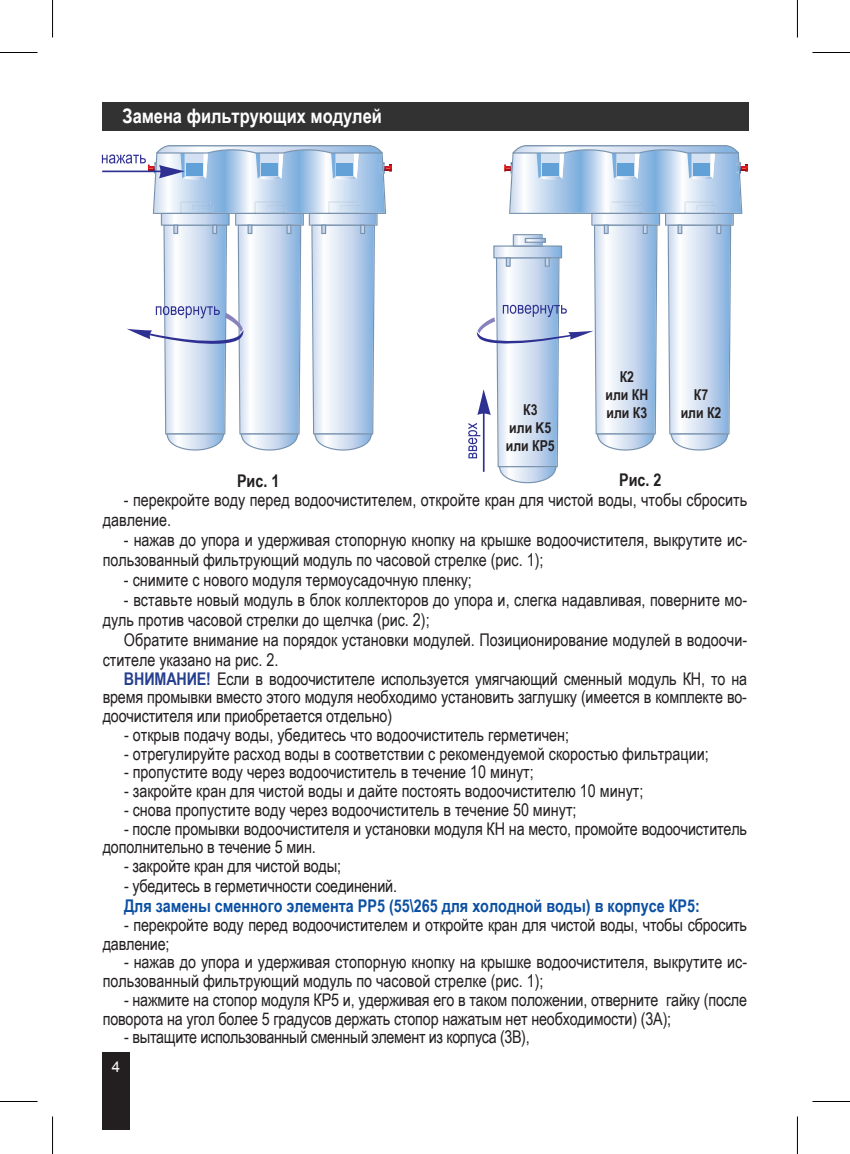
<style>
.page{position:relative;width:850px;height:1154px;background:#fff}
.page>*{position:absolute;margin:0;border:0;box-sizing:border-box;transform-origin:0 0}
.t1{font:700 20px "Arial Narrow";color:#fff}
.t2{font:17.5px/18.8px "Arial Narrow";color:#231f20}
.t3{font:700 17.5px "Arial Narrow";color:#0a4fa2}
.t4{font:17.5px "Arial Narrow";letter-spacing:-.02em;color:#231f20}
.t5{font:700 17.5px "Arial Narrow";color:#231f20}
.t6{font:700 15px/18px "Arial Narrow";color:#231f20;text-align:center}
.t7{font:15px "Arial";color:#fff}
.s1{font-weight:700;color:#253f8e}
</style>
<div class="page">
<div style="left:102px;top:102px;width:646px;height:28px;background:#333233"></div>
<div style="left:102px;top:1052px;width:27px;height:78px;background:#231f20"></div>
<svg style="left:468px;top:145px;width:278px;height:338px"></svg>
<svg style="left:102px;top:145px;width:289px;height:306px"></svg>
<hr style="left:0;top:52px;width:38px;height:1px;background:#000">
<hr style="left:812px;top:52px;width:37px;height:1px;background:#000">
<hr style="left:0;top:1101px;width:38px;height:1px;background:#000">
<hr style="left:812px;top:1101px;width:37px;height:1px;background:#000">
<hr style="left:52px;top:0;width:1px;height:38px;background:#000">
<hr style="left:52px;top:1116px;width:1px;height:38px;background:#000">
<hr style="left:796px;top:0;width:1px;height:38px;background:#000">
<hr style="left:796px;top:1116px;width:1px;height:38px;background:#000">
<p class="t1" style="left:122px;top:100px;width:261px">Замена фильтрующих модулей</p>
<p class="t6" style="left:505px;top:399px;width:50px">К3<br>или K5 или КP5</p>
<p class="t6" style="left:605px;top:367px;width:44px">К2<br>или КH или К3</p>
<p class="t5" style="left:237px;top:467px;width:44px">Рис. 1</p>
<p class="t5" style="left:618px;top:467px;width:44px">Рис. 2</p>
<p class="t6" style="left:680px;top:385px;width:42px">К7 или К2</p>
<p class="t2" style="left:103px;top:489px;width:645px;line-height:20px;text-indent:21px">- перекройте воду перед водоочистителем, откройте кран для чистой воды, чтобы сбросить давление.</p>
<p class="t2" style="left:103px;top:529px;width:645px;line-height:20px;text-indent:21px">- нажав до упора и удерживая стопорную кнопку на крышке водоочистителя, выкрутите ис&shy;пользованный фильтрующий модуль по часовой стрелке (рис. 1);</p>
<p class="t2" style="left:124px;top:570px;width:349px">- снимите с нового модуля термоусадочную пленку;</p>
<p class="t2" style="left:103px;top:589px;width:645px;line-height:20px;text-indent:21px">- вставьте новый модуль в блок коллекторов до упора и, слегка надавливая, поверните мо&shy;дуль против часовой стрелки до щелчка (рис. 2);</p>
<p class="t2" style="left:103px;top:629px;width:645px;line-height:20px;text-indent:21px">Обратите внимание на порядок установки модулей. Позиционирование модулей в водоочи&shy;стителе указано на рис. 2.</p>
<p class="t2" style="left:103px;top:668px;width:645px;text-align:justify;text-indent:21px"><span class="s1">ВНИМАНИЕ!</span> Если в водоочистителе используется умягчающий сменный модуль КН, то на время промывки вместо этого модуля необходимо установить заглушку (имеется в комплекте во&shy;доочистителя или приобретается отдельно)</p>
<p class="t2" style="left:124px;top:725px;width:446px">- открыв подачу воды, убедитесь что водоочиститель герметичен;</p>
<p class="t2" style="left:124px;top:743px;width:586px">- отрегулируйте расход воды в соответствии с рекомендуемой скоростью фильтрации;</p>
<p class="t2" style="left:124px;top:762px;width:411px">- пропустите воду через водоочиститель в течение 10 минут;</p>
<p class="t2" style="left:124px;top:781px;width:520px">- закройте кран для чистой воды и дайте постоять водоочистителю 10 минут;</p>
<p class="t2" style="left:124px;top:800px;width:454px">- снова пропустите воду через водоочиститель в течение 50 минут;</p>
<p class="t2" style="left:103px;top:818px;width:645px;text-indent:21px">- после промывки водоочистителя и установки модуля КН на место, промойте водоочиститель дополнительно в течение 5 мин.</p>
<p class="t2" style="left:124px;top:856px;width:219px">- закройте кран для чистой воды;</p>
<p class="t2" style="left:124px;top:876px;width:274px">- убедитесь в герметичности соединений.</p>
<p class="t3" style="left:124px;top:893px;width:577px">Для замены сменного элемента PP5 (55\265 для холодной воды) в корпусе КР5:</p>
<p class="t2" style="left:103px;top:915px;width:645px;text-indent:21px">- перекройте воду перед водоочистителем и откройте кран для чистой воды, чтобы сбросить давление;</p>
<p class="t2" style="left:103px;top:952px;width:645px;text-indent:21px">- нажав до упора и удерживая стопорную кнопку на крышке водоочистителя, выкрутите ис&shy;пользованный фильтрующий модуль по часовой стрелке (рис. 1);</p>
<p class="t2" style="left:103px;top:990px;width:645px;text-indent:21px">- нажмите на стопор модуля КР5 и, удерживая его в таком положении, отверните гайку (после поворота на угол более 5 градусов держать стопор нажатым нет необходимости) (3А);</p>
<p class="t4" style="left:124px;top:1024px;width:407px">- вытащите использованный сменный элемент из корпуса (3B),</p>
<p class="t7" style="left:112px;top:1056px;width:10px">4</p>
</div>
